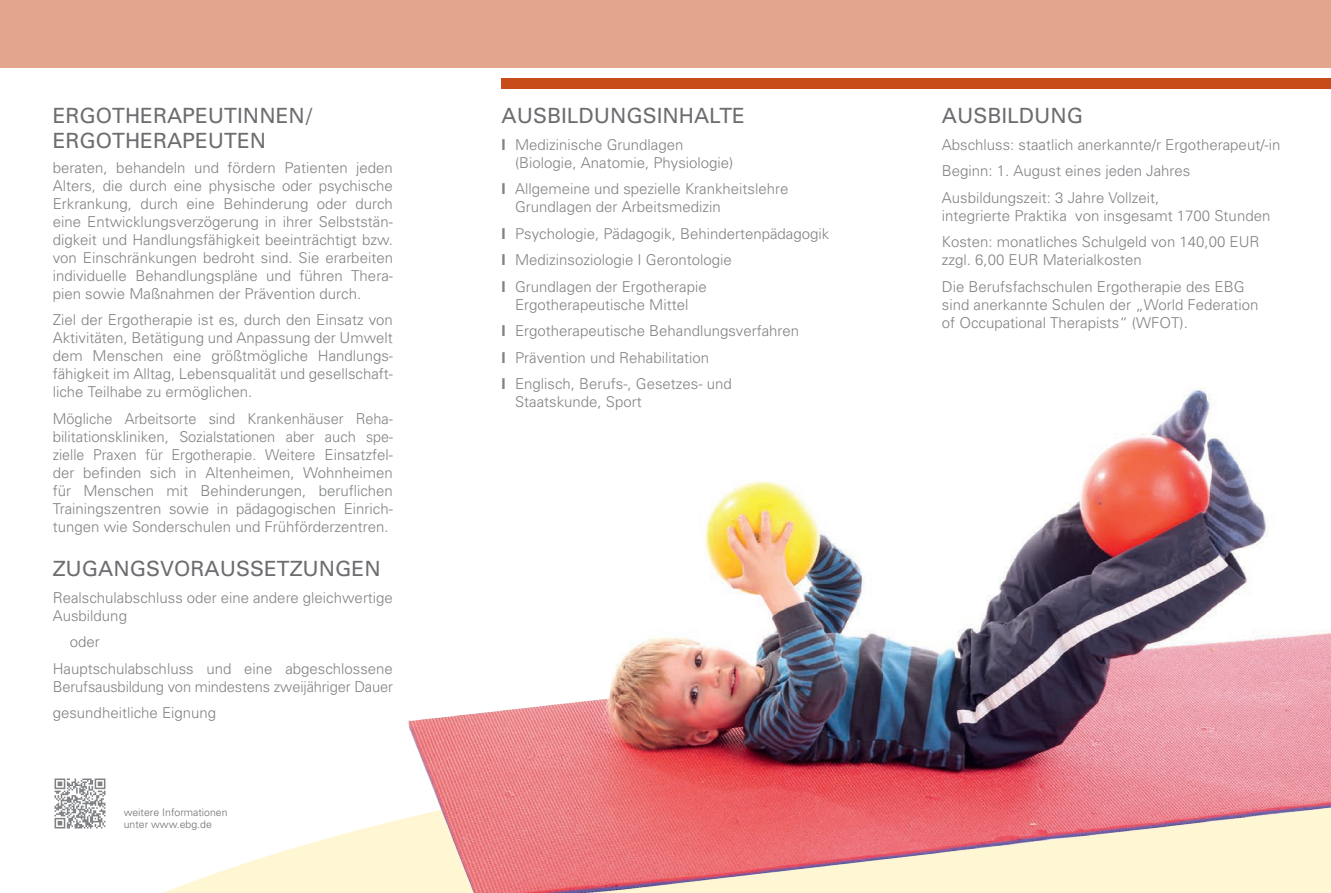
<style>
.page{position:relative;width:1331px;height:893px;background:#fff}
.page>*{position:absolute;margin:0;border:0;box-sizing:border-box;transform-origin:0 0}
.t1{font:21px/25.2px "Univers";color:#6c6d70}
.t2{font:300 15px/18px "Univers";color:#808285}
.t3{font:300 10.5px/12.6px "Univers";color:#6c6d70}
.s1{font-weight:700}
</style>
<div class="page">
<div style="left:0;top:0;width:1331px;height:68px;background:#e3a58c"></div>
<div style="left:501px;top:79px;width:830px;height:10px;background:#c74c19"></div>
<svg style="left:54px;top:778px;width:345px;height:115px"></svg>
<img style="left:399px;top:389px;width:932px;height:504px">
<h1 class="t1" style="left:53px;top:103px;width:261px">ERGOTHERAPEUTINNEN/<br>ERGOTHERAPEUTEN</h1>
<p class="t2" style="left:53px;top:158px;width:342px;text-align:justify">beraten, behandeln und fördern Patienten jeden Alters, die durch eine physische oder psychische Erkrankung, durch eine Behinderung oder durch eine Entwicklungsverzögerung in ihrer Selbststän&shy;digkeit und Handlungsfähigkeit beeinträchtigt bzw. von Einschränkungen bedroht sind. Sie erarbeiten individuelle Behandlungspläne und führen Thera&shy;pien sowie Maßnahmen der Prävention durch.</p>
<p class="t2" style="left:53px;top:311px;width:342px;text-align:justify">Ziel der Ergotherapie ist es, durch den Einsatz von Aktivitäten, Betätigung und Anpassung der Umwelt dem Menschen eine größtmögliche Handlungs&shy;fähigkeit im Alltag, Lebensqualität und gesellschaft&shy;liche Teilhabe zu ermöglichen.</p>
<p class="t2" style="left:53px;top:409px;width:342px;text-align:justify">Mögliche Arbeitsorte sind Krankenhäuser Reha&shy;bilitationskliniken, Sozialstationen aber auch spe&shy;zielle Praxen für Ergotherapie. Weitere Einsatzfel&shy;der befinden sich in Altenheimen, Wohnheimen für Menschen mit Behinderungen, beruflichen Trainingszentren sowie in pädagogischen Einrich&shy;tungen wie Sonderschulen und Frühförderzentren.</p>
<h1 class="t1" style="left:53px;top:556px;width:30px">ZUGANGS</h1>
<h1 class="t1" style="left:160px;top:556px;width:30px">VORAUSSET</h1>
<h1 class="t1" style="left:290px;top:556px;width:29px">ZUNGEN</h1>
<p class="t2" style="left:53px;top:588px;width:342px">Realschulabschluss oder eine andere gleichwertige<br>Ausbildung</p>
<p class="t2" style="left:53px;top:628px;width:342px;line-height:26.5px;text-indent:17px">oder<br>Hauptschulabschluss und eine abgeschlossene</p>
<p class="t2" style="left:53px;top:672px;width:342px;line-height:26.5px">Berufsausbildung von mindestens zweijähriger Dauer gesundheitliche Eignung</p>
<p class="t3" style="left:124px;top:805px;width:105px">weitere Informationen unter www.ebg.de</p>
<h1 class="t1" style="left:501px;top:103px;width:245px">AUSBILDUNGSINHALTE</h1>
<p class="t2" style="left:515px;top:135px;width:220px;text-indent:-14px"><span class="s1">I</span> Medizinische Grundlagen (Biologie, Anatomie, Physiologie)</p>
<p class="t2" style="left:515px;top:180px;width:275px;text-indent:-14px"><span class="s1">I</span> Allgemeine und spezielle Krankheitslehre<br>Grundlagen der Arbeitsmedizin</p>
<p class="t2" style="left:501px;top:220px;width:329px;line-height:26.5px"><span class="s1">I</span> Psychologie, Pädagogik, Behindertenpädagogik<br><span class="s1">I</span> Medizinsoziologie I Gerontologie<br><span class="s1">I</span> Grundlagen der Ergotherapie</p>
<p class="t2" style="left:501px;top:291px;width:299px;line-height:26.5px;text-indent:14px">Ergotherapeutische Mittel<br><span class="s1">I</span> Ergotherapeutische Behandlungsverfahren <span class="s1">I</span> Prävention und Rehabilitation<br><span class="s1">I</span> Englisch, Berufs-, Gesetzes- und</p>
<p class="t2" style="left:515px;top:393px;width:128px">Staatskunde, Sport</p>
<h1 class="t1" style="left:942px;top:103px;width:143px">AUSBILDUNG</h1>
<p class="t2" style="left:942px;top:131px;width:340px;line-height:26.5px">Abschluss: staatlich anerkannte/r Ergotherapeut/-in<br>Beginn: 1. August eines jeden Jahres<br>Ausbildungszeit: 3 Jahre Vollzeit,</p>
<p class="t2" style="left:942px;top:202px;width:330px;line-height:26.5px">integrierte Praktika von insgesamt 1700 Stunden<br>Kosten: monatliches Schulgeld von 140,00 EUR</p>
<p class="t2" style="left:942px;top:246px;width:304px;line-height:26.5px">zzgl. 6,00 EUR Materialkosten<br>Die Berufsfachschulen Ergotherapie des EBG</p>
<p class="t2" style="left:942px;top:295px;width:318px">sind anerkannte Schulen der „World Federation of Occupational Therapists“ (WFOT).</p>
</div>
